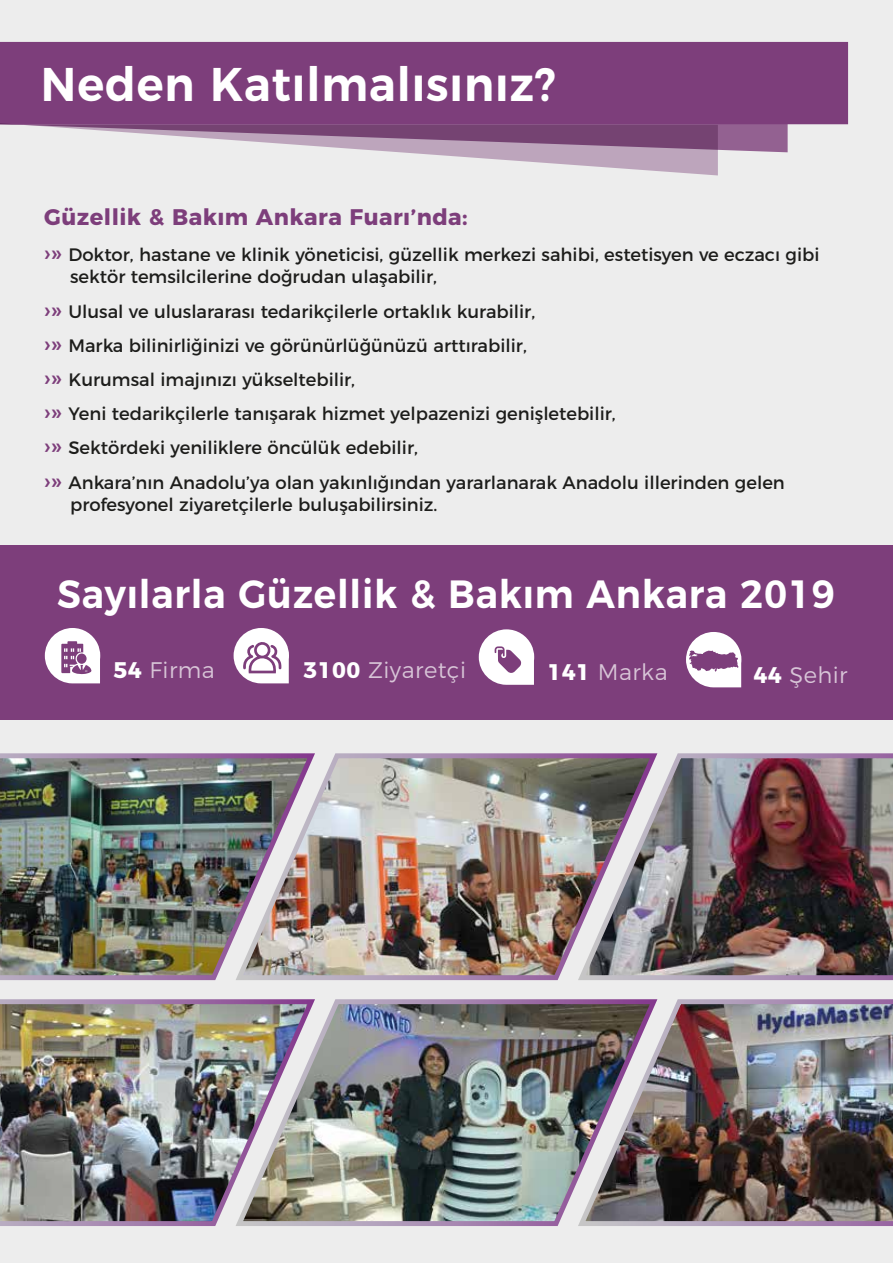
<style>
.page{position:relative;width:893px;height:1263px;background:#ededed}
.page>*{position:absolute;margin:0;border:0;box-sizing:border-box;transform-origin:0 0}
.t1{font:600 47.25px "Montserrat";letter-spacing:.02em;color:#fff;scale:.95 1}
.t2{font:600 39.3px "Montserrat";letter-spacing:.02em;color:#fff;scale:.95 1}
.t3{font:300 22.5px "Montserrat";letter-spacing:.02em;color:rgb(255 255 255/.7)}
.t4{font:700 22.5px "Montserrat";letter-spacing:.02em;color:#7d3e7b}
.t5{font:18px/34.2px "Montserrat";color:#1d1d1b}
.s1{font-size:24px;color:#7d3e7b}
.s2{font-weight:700;color:#fff}
</style>
<div class="page">
<svg style="left:718px;top:124px;width:70px;height:28px;background:#966594"></svg>
<div style="left:0;top:42px;width:848px;height:82px;background:#7d3e7b"></div>
<svg style="left:0;top:123px;width:718px;height:52px"></svg>
<div style="left:0;top:545px;width:893px;height:174px;background:#7d3e7b"></div>
<svg style="left:45px;top:628px;width:55px;height:55px"></svg>
<div style="left:77px;top:653px;width:10px;height:11px;background:#7d3e7b;border-radius:50%"></div>
<svg style="left:234px;top:628px;width:55px;height:55px"></svg>
<svg style="left:479px;top:629px;width:55px;height:56px"></svg>
<svg style="left:686px;top:632px;width:55px;height:55px"></svg>
<img style="left:0;top:753px;width:232px;height:228px">
<img style="left:661px;top:753px;width:232px;height:228px">
<img style="left:232px;top:753px;width:429px;height:228px">
<img style="left:0;top:999px;width:232px;height:227px">
<img style="left:661px;top:999px;width:232px;height:227px">
<img style="left:232px;top:999px;width:429px;height:227px">
<h1 class="t1" style="left:41px;top:45px;width:544px">Neden Katılmalısınız?</h1>
<p class="t4" style="left:44px;top:198px;width:425px">Güzellik &amp; Bakım Ankara Fuarı’nda:</p>
<p class="t5" style="left:70px;top:242px;width:751px;line-height:22.2px;text-indent:-27px"><span class="s1">›»</span> Doktor, hastane ve klinik yöneticisi, güzellik merkezi sahibi, estetisyen ve eczacı gibi sektör temsilcilerine doğrudan ulaşabilir,</p>
<p class="t5" style="left:43px;top:293px;width:743px"><span class="s1">›»</span> Ulusal ve uluslararası tedarikçilerle ortaklık kurabilir,<br><span class="s1">›»</span> Marka bilinirliğinizi ve görünürlüğünüzü arttırabilir,<br><span class="s1">›»</span> Kurumsal imajınızı yükseltebilir,<br><span class="s1">›»</span> Yeni tedarikçilerle tanışarak hizmet yelpazenizi genişletebilir,<br><span class="s1">›»</span> Sektördeki yeniliklere öncülük edebilir,<br><span class="s1">›»</span> Ankara’nın Anadolu’ya olan yakınlığından yararlanarak Anadolu illerinden gelen</p>
<p class="t5" style="left:70px;top:486px;width:369px">profesyonel ziyaretçilerle buluşabilirsiniz.</p>
<h2 class="t2" style="left:57px;top:562px;width:820px">Sayılarla Güzellik &amp; Bakım Ankara 2019</h2>
<p class="t3" style="left:114px;top:652px;width:103px"><span class="s2">54</span> Firma</p>
<p class="t3" style="left:303px;top:652px;width:164px"><span class="s2">3100</span> Ziyaretçi</p>
<p class="t3" style="left:547px;top:654px;width:122px"><span class="s2">141</span> Marka</p>
<p class="t3" style="left:754px;top:657px;width:96px"><span class="s2">44</span> Şehir</p>
</div>
